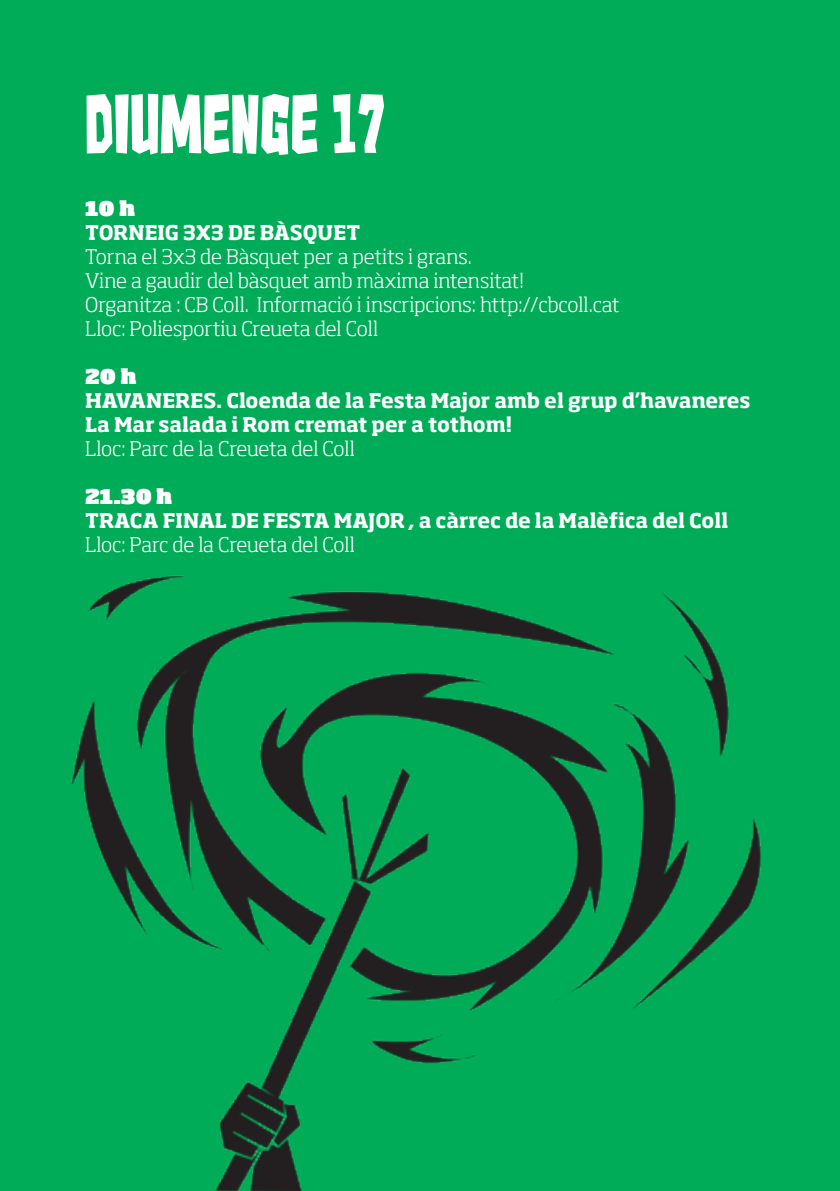
<style>
.page{position:relative;width:840px;height:1191px;background:#fff}
.page>*{position:absolute;margin:0;border:0;box-sizing:border-box;transform-origin:0 0}
.t1{font:72px "Kaiju Monster G";color:#fff}
.t2{font:300 20px/24px "Soho Std";letter-spacing:-.005em;color:#fff}
.t3{font:700 20px/24px "Soho Std";letter-spacing:-.005em;color:#fff}
.t4{font:900 20px "Soho Std";color:#fff}
</style>
<div class="page">
<div style="left:0;top:0;width:839px;height:1191px;background:#00ac58"></div>
<img style="left:71px;top:575px;width:690px;height:616px">
<h1 class="t1" style="left:85px;top:90px;width:302px">DiUMENGE 17</h1>
<p class="t4" style="left:85px;top:195px;width:52px">10 h</p>
<p class="t3" style="left:85px;top:220px;width:276px">TORNEIG 3X3 DE BÀSQUET</p>
<p class="t2" style="left:85px;top:244px;width:535px">Torna el 3x3 de Bàsquet per a petits i grans.<br>Vine a gaudir del bàsquet amb màxima intensitat!<br>Organitza : CB Coll. Informació i inscripcions: http://cbcoll.cat Lloc: Poliesportiu Creueta del Coll</p>
<p class="t4" style="left:85px;top:363px;width:53px">20 h</p>
<p class="t3" style="left:85px;top:388px;width:666px">HAVANERES. Cloenda de la Festa Major amb el grup d’havaneres<br>La Mar salada i Rom cremat per a tothom!</p>
<p class="t2" style="left:85px;top:436px;width:271px">Lloc: Parc de la Creueta del Coll</p>
<p class="t4" style="left:85px;top:483px;width:89px">21.30 h</p>
<p class="t3" style="left:85px;top:508px;width:644px">TRACA FINAL DE FESTA MAJOR , a càrrec de la Malèfica del Coll</p>
<p class="t2" style="left:85px;top:532px;width:271px">Lloc: Parc de la Creueta del Coll</p>
</div>
